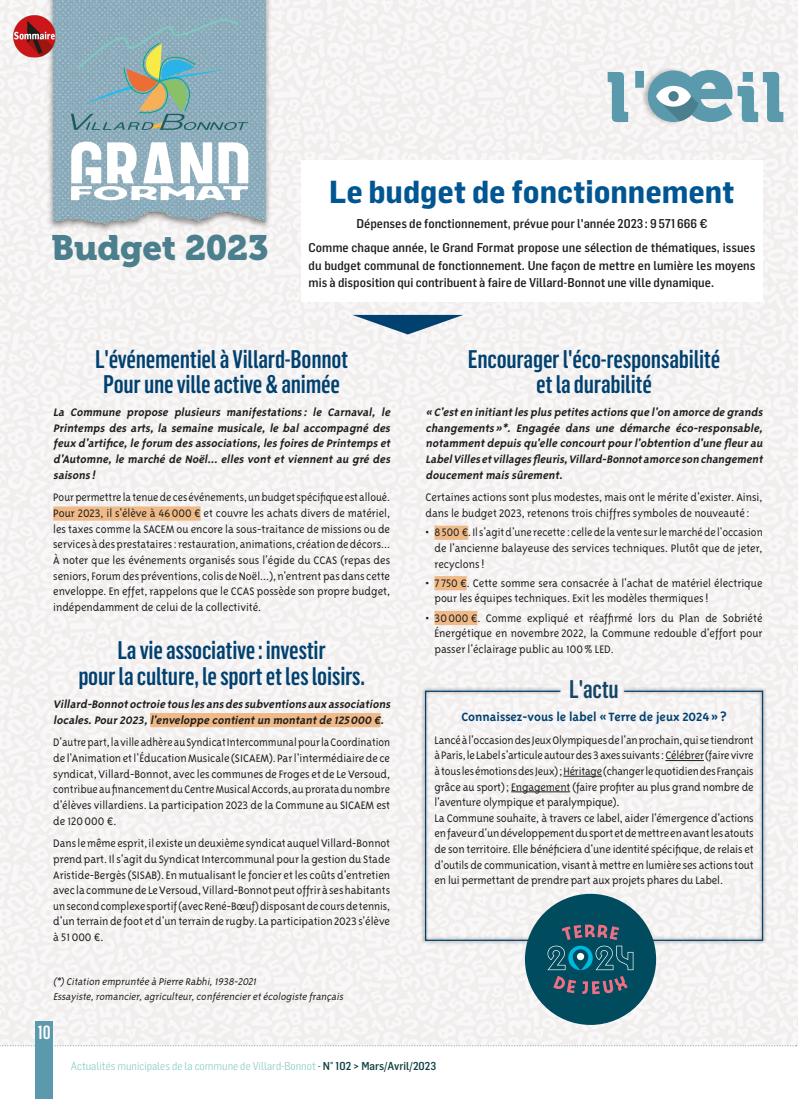
<style>
.page{position:relative;width:798px;height:1099px;background:#fff}
.page>*{position:absolute;margin:0;border:0;box-sizing:border-box;transform-origin:0 0}
.t1{font:35px "Museo 900";color:#4b7f8e}
.t2{font:700 31.25px "Flama Semicondensed";color:#005693}
.t3{font:500 25px/25.9px "Flama Condensed";letter-spacing:-.01em;color:#004170;text-align:center}
.t4{font:500 25px "Flama Condensed";color:#144569}
.t5{font:500 18.75px "Flama Condensed";color:#fff}
.t6{font:700 13.75px "Triplex Sans OT";color:#004170}
.t7{font:300 12.5px/15.6px "Triplex Sans OT";letter-spacing:-.01em;color:#1d1d1b;text-align:justify}
.t8{font:300 12.5px/15.6px "Triplex Sans OT";letter-spacing:-.01em;color:#1d1d1b;text-align:justify;scale:.96 1}
.t9{font:italic 700 12.5px/15.6px "Triplex Sans OT";color:#1d1d1b;text-align:justify}
.t10{font:500 12.5px/24.6px "Flama Semicondensed";color:#1d1d1b;text-align:center}
.t11{font:italic 300 11.25px/15px "Triplex Sans OT";color:#1d1d1b}
.t12{font:300 11.25px "Flama Semicondensed";color:#7dc7be}
.s1{color:#1d1d1b}
.s2{font-weight:500;color:#0e4140}
</style>
<div class="page">
<div style="left:0;top:0;width:797px;height:1045px;background:#f4f2f2"></div>
<svg style="left:0;top:1045px;width:796px;height:1px"></svg>
<div style="left:35px;top:1021px;width:18px;height:77px;background:#5b9aad"></div>
<div style="left:47px;top:0;width:225px;height:233px;background:#1d1d1b;opacity:.5"></div>
<img style="left:53px;top:0;width:213px;height:234px">
<svg style="left:71px;top:19px;width:177px;height:111px;background:#8bacb1"></svg>
<svg style="left:71px;top:142px;width:177px;height:58px"></svg>
<div style="left:53px;top:506px;width:147px;height:14px;background:#f0ba88"></div>
<div style="left:150px;top:713px;width:230px;height:14px;background:#f0ba88"></div>
<div style="left:434px;top:525px;width:34px;height:15px;background:#f0ba88"></div>
<div style="left:434px;top:576px;width:32px;height:14px;background:#f0ba88"></div>
<div style="left:434px;top:611px;width:43px;height:14px;background:#f0ba88"></div>
<div style="left:301px;top:159px;width:461px;height:142px;background:#fff"></div>
<div style="left:641px;top:67px;width:59px;height:59px;background:#1d1d1b;opacity:.25"></div>
<svg style="left:647px;top:70px;width:52px;height:52px"></svg>
<svg style="left:607px;top:71px;width:36px;height:51px"></svg>
<svg style="left:655px;top:70px;width:128px;height:52px"></svg>
<svg style="left:352px;top:315px;width:111px;height:19px"></svg>
<div style="left:421px;top:686px;width:345px;height:258px;background:#1d1d1b;opacity:.75"></div>
<div style="left:424px;top:690px;width:339px;height:251px;background:#f4f1f1"></div>
<div style="left:524px;top:893px;width:132px;height:131px;background:#004b5d;border-radius:50%"></div>
<svg style="left:547px;top:924px;width:86px;height:70px"></svg>
<img style="left:13px;top:15px;width:43px;height:43px">
<h1 class="t1" style="left:51px;top:228px;width:218px">Budget 2023</h1>
<h2 class="t2" style="left:329px;top:172px;width:407px">Le budget de fonctionnement</h2>
<p class="t10" style="left:308px;top:210px;width:448px">Dépenses de fonctionnement, prévue pour l'année 2023: 9571666 €<br>Comme chaque année, le Grand Format propose une sélection de thématiques, issues</p>
<p class="t10" style="left:308px;top:256px;width:448px;line-height:17.5px;text-align:left">du budget communal de fonctionnement. Une façon de mettre en lumière les moyens mis à disposition qui contribuent à faire de Villard-Bonnot une ville dynamique.</p>
<h3 class="t3" style="left:95px;top:345px;width:254px">L'événementiel à Villard-Bonnot<br>Pour une ville active &amp; animée</h3>
<p class="t9" style="left:53px;top:404px;width:341px">La Commune propose plusieurs manifestations: le Carnaval, le Printemps des arts, la semaine musicale, le bal accompagné des feux d'artifice,le forum des associations,les foires de Printemps et d'Automne, le marché de Noël… elles vont et viennent au gré des saisons!</p>
<p class="t8" style="left:53px;top:490px;width:352px">Pour permettre la tenue de ces événements, un budget spécifique est alloué.<br>Pour 2023, il s'élève à 46000 € et couvre les achats divers de matériel, les taxes comme la SACEM ou encore la sous-traitance de missions ou de services à des prestataires: restauration, animations, création de décors… À noter que les événements organisés sous l'égide du CCAS (repas des seniors, Forum des préventions, colis de Noël…), n'entrent pas dans cette enveloppe. En effet, rappelons que le CCAS possède son propre budget, indépendamment de celui de la collectivité.</p>
<h3 class="t3" style="left:78px;top:637px;width:288px">La vie associative: investir<br>pour la culture, le sport et les loisirs.</h3>
<p class="t9" style="left:53px;top:696px;width:341px">Villard-Bonnotoctroie tous les ans des subventions aux associations locales.Pour2023,l'enveloppe contientun montantde 125000 €.</p>
<p class="t8" style="left:53px;top:734px;width:352px">D'autre part, la ville adhère au Syndicat Intercommunal pour la Coordination de l'Animation et l'Éducation Musicale (SICAEM). Par l'intermédiaire de ce syndicat, Villard-Bonnot, avec les communes de Froges et de Le Versoud, contribue au financement du Centre Musical Accords, au prorata du nombre d'élèves villardiens. La participation 2023 de la Commune au SICAEM est de 120000 €.</p>
<p class="t7" style="left:53px;top:835px;width:338px">Dans le même esprit, il existe un deuxième syndicat auquel Villard-Bonnot prend part. Il s'agit du Syndicat Intercommunal pour la gestion du Stade Aristide-Bergès (SISAB). En mutualisant le foncier et les coûts d'entretien avec la commune de Le Versoud, Villard-Bonnot peut offrir à ses habitants un second complexe sportif (avec René-Bœuf) disposant de cours de tennis, d'un terrain de foot et d'un terrain de rugby. La participation 2023 s'élève à 51000 €.</p>
<p class="t11" style="left:53px;top:974px;width:293px">(*)Citation empruntée à Pierre Rabhi,1938-2021<br>Essayiste,romancier,agriculteur,conférencieretécologiste français</p>
<h3 class="t5" style="left:38px;top:1020px;width:15px">10</h3>
<h3 class="t3" style="left:467px;top:345px;width:254px">Encourager l'éco-responsabilité et la durabilité</h3>
<p class="t9" style="left:425px;top:404px;width:341px">«C'esten initiantles plus petites actions que l'on amorce de grands changements»*. Engagée dans une démarche éco-responsable, notammentdepuis qu'elle concourtpourl'obtention d'une fleurau LabelVilles etvillages fleuris,Villard-Bonnotamorce son changement doucementmais sûrement.</p>
<p class="t7" style="left:425px;top:490px;width:338px">Certaines actions sont plus modestes, mais ont le mérite d'exister. Ainsi, dans le budget 2023, retenons trois chiffres symboles de nouveauté :</p>
<p class="t7" style="left:434px;top:524px;width:330px;text-indent:-9px">• 8 500 €. Il s'agit d'une recette : celle de la vente sur le marché de l'occasion de l'ancienne balayeuse des services techniques. Plutôt que de jeter, recyclons!</p>
<p class="t7" style="left:434px;top:575px;width:329px;text-indent:-9px">• 7 750 €. Cette somme sera consacrée à l'achat de matériel électrique pour les équipes techniques. Exit les modèles thermiques!</p>
<p class="t7" style="left:434px;top:610px;width:329px;text-indent:-9px">• 30000 €. Comme expliqué et réaffirmé lors du Plan de Sobriété Énergétique en novembre 2022, la Commune redouble d'effort pour passer l'éclairage public au 100% LED.</p>
<h3 class="t4" style="left:569px;top:673px;width:51px">L'actu</h3>
<p class="t6" style="left:461px;top:709px;width:267px">Connaissez-vous le label «Terre de jeux 2024»?</p>
<p class="t7" style="left:434px;top:732px;width:320px;text-align:left">Lancé à l'occasion des Jeux Olympiques de l'an prochain, qui se tiendront à Paris, le Label s'articule autour des 3 axes suivants: Célébrer (faire vivre à tous les émotions des Jeux); Héritage (changer le quotidien des Français grâce au sport); Engagement (faire profiter au plus grand nombre de l'aventure olympique et paralympique).<br>La Commune souhaite, à travers ce label, aider l'émergence d'actions en faveur d'un développement du sport et de mettre en avant les atouts de son territoire. Elle bénéficiera d'une identité spécifique, de relais et d'outils de communication, visant à mettre en lumière ses actions tout en lui permettant de prendre part aux projets phares du Label.</p>
<p class="t12" style="left:71px;top:1059px;width:366px">Actualités municipales de la commune de Villard-Bonnot <span class="s1">-</span> <span class="s2">N° 102 &gt; Mars/Avril/2023</span></p>
</div>
